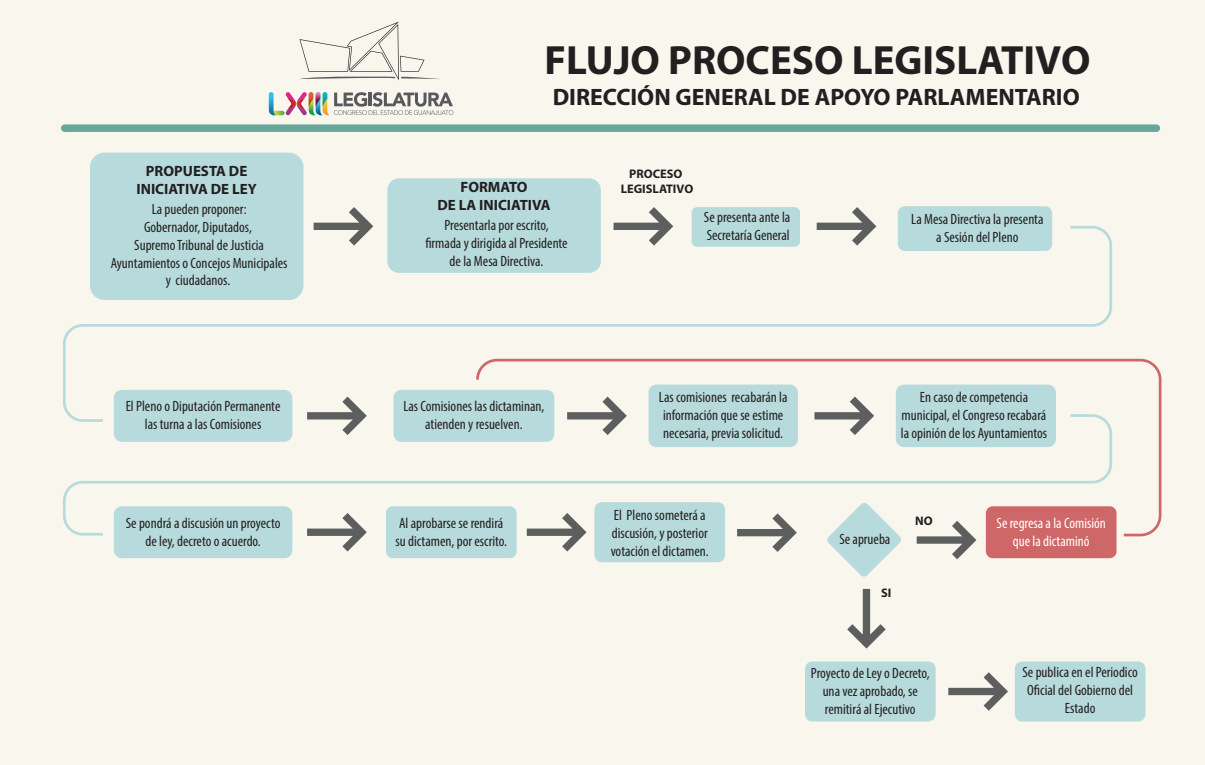
<style>
.page{position:relative;width:1205px;height:765px;background:#f8f6ed}
.page>*{position:absolute;margin:0;border:0;box-sizing:border-box;transform-origin:0 0}
.t1{font:700 41px "Myriad Pro";color:#231f20}
.t2{font:700 23.75px "Myriad Pro";color:#231f20}
.t3{font:condensed 14.88px/17.9px "Myriad Pro";color:#231f20;text-align:center}
.t4{font:700 14.88px/17.9px "Myriad Pro";color:#231f20;text-align:center}
.t5{font:condensed 14.88px/17.9px "Myriad Pro";color:#fff;text-align:center}
.t6{font:700 12.5px/15px "Myriad Pro";color:#231f20;text-align:center}
</style>
<div class="page">
<div style="left:90px;top:153px;width:213px;height:147px;background:#b7dadd;border-radius:15px"></div>
<svg style="left:269px;top:92px;width:184px;height:24px"></svg>
<svg style="left:299px;top:22px;width:141px;height:58px"></svg>
<div style="left:61px;top:124px;width:1099px;height:8px;background:#67a89d;border-radius:4px"></div>
<div style="left:692px;top:207px;width:108px;height:40px;background:#b7dadd;border-radius:5px"></div>
<div style="left:387px;top:178px;width:214px;height:95px;background:#b7dadd;border-radius:12px"></div>
<svg style="left:314px;top:207px;width:58px;height:18px"></svg>
<svg style="left:613px;top:207px;width:59px;height:18px"></svg>
<div style="left:898px;top:206px;width:154px;height:45px;background:#b7dadd;border-radius:7px"></div>
<svg style="left:342px;top:537px;width:20px;height:15px"></svg>
<div style="left:114px;top:506px;width:178px;height:52px;background:#b7dadd;border-radius:8px"></div>
<svg style="left:562px;top:538px;width:19px;height:14px"></svg>
<div style="left:386px;top:506px;width:130px;height:52px;background:#b7dadd;border-radius:7px"></div>
<div style="left:986px;top:506px;width:130px;height:52px;background:#ce6767;border-radius:7px"></div>
<svg style="left:772px;top:538px;width:20px;height:14px"></svg>
<svg style="left:948px;top:672px;width:60px;height:39px"></svg>
<svg style="left:847px;top:589px;width:39px;height:60px"></svg>
<svg style="left:916px;top:538px;width:60px;height:21px"></svg>
<div style="left:594px;top:502px;width:131px;height:60px;background:#b7dadd;border-radius:7px"></div>
<div style="left:805px;top:662px;width:130px;height:60px;background:#b7dadd;border-radius:7px"></div>
<div style="left:1015px;top:662px;width:130px;height:60px;background:#b7dadd;border-radius:7px"></div>
<svg style="left:827px;top:538px;width:74px;height:39px"></svg>
<svg style="left:817px;top:207px;width:58px;height:18px"></svg>
<svg style="left:63px;top:225px;width:1049px;height:188px"></svg>
<svg style="left:63px;top:413px;width:412px;height:124px"></svg>
<svg style="left:475px;top:357px;width:687px;height:181px"></svg>
<h1 class="t1" style="left:544px;top:33px;width:547px">FLUJO PROCESO LEGISLATIVO</h1>
<h2 class="t2" style="left:553px;top:82px;width:528px">DIRECCIÓN GENERAL DE APOYO PARLAMENTARIO</h2>
<p class="t4" style="left:136px;top:161px;width:122px">PROPUESTA DE<br>INICIATIVA DE LEY</p>
<p class="t3" style="left:111px;top:200px;width:178px">La pueden proponer:<br>Gobernador, Diputados,<br>Supremo Tribunal de Justicia<br>Ayuntamientos o Concejos Municipales y ciudadanos.</p>
<p class="t3" style="left:704px;top:208px;width:88px;text-align:left">Se presenta ante la<br>Secretaría General</p>
<p class="t6" style="left:621px;top:166px;width:74px">PROCESO<br>LEGISLATIVO</p>
<p class="t4" style="left:437px;top:178px;width:115px">FORMATO<br>DE LA INICIATIVA</p>
<p class="t3" style="left:425px;top:216px;width:144px">Presentarla por escrito, firmada y dirigida al Presidente de la Mesa Directiva.</p>
<p class="t3" style="left:911px;top:210px;width:134px">La Mesa Directiva la presenta a Sesión del Pleno</p>
<p class="t3" style="left:126px;top:397px;width:156px">El Pleno o Diputación Permanente las turna a las Comisiones</p>
<p class="t3" style="left:403px;top:397px;width:143px">Las Comisiones las dictaminan, atienden y resuelven.</p>
<p class="t3" style="left:659px;top:388px;width:130px;text-align:left">Las comisiones recabarán la información que se estime necesaria, previa solicitud.</p>
<p class="t3" style="left:901px;top:388px;width:148px">En caso de competencia municipal, el Congreso recabará la opinión de los Ayuntamientos</p>
<p class="t3" style="left:611px;top:506px;width:100px;text-align:left">El Pleno someterá a discusión, y posterior votación el dictamen.</p>
<p class="t6" style="left:915px;top:513px;width:19px">NO</p>
<p class="t3" style="left:126px;top:514px;width:156px">Se pondrá a discusión un proyecto de ley, decreto o acuerdo.</p>
<p class="t3" style="left:395px;top:514px;width:113px;text-align:left">Al aprobarse se rendirá su dictamen, por escrito.</p>
<p class="t5" style="left:996px;top:514px;width:111px">Se regresa a la Comisión que la dictaminó</p>
<p class="t3" style="left:839px;top:530px;width:53px">Se aprueba</p>
<p class="t6" style="left:881px;top:585px;width:12px">SI</p>
<p class="t3" style="left:811px;top:664px;width:120px">Proyecto de Ley o Decreto, una vez aprobado, se remitirá al Ejecutivo</p>
<p class="t3" style="left:1022px;top:663px;width:117px">Se publica en el Periodico<br>Oficial del Gobierno del<br>Estado</p>
</div>
